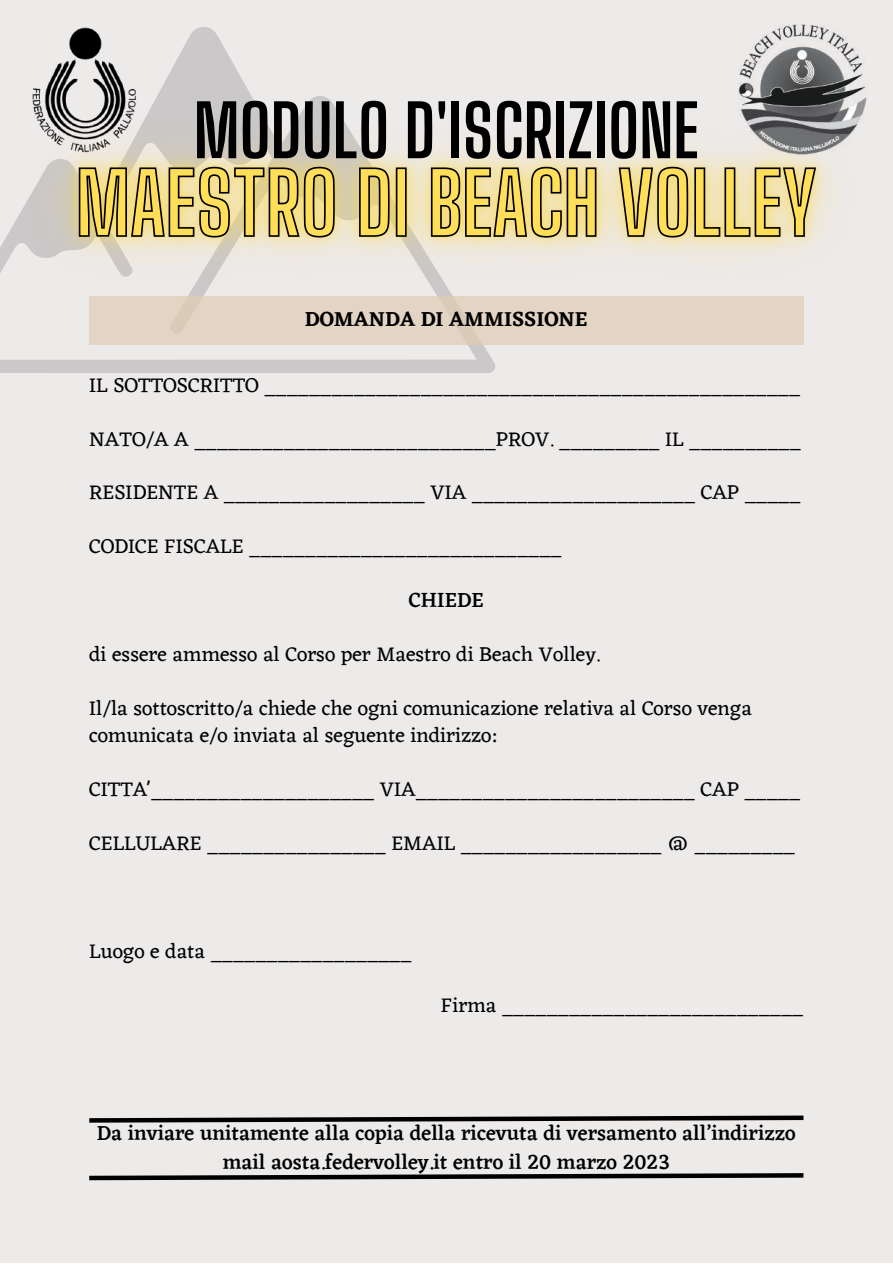
<style>
.page{position:relative;width:893px;height:1264px;background:#fff}
.page>*{position:absolute;margin:0;border:0;box-sizing:border-box;transform-origin:0 0}
.t1{font:700 84.6px "Big Shoulders Display";color:#ffde59}
.t2{font:700 71.1px "Big Shoulders Display";color:#000}
.t3{font:21px/27px "Eczar";color:#000}
.t4{font:500 21px/29.2px "Eczar";color:#000;text-align:center}
.t5{font:600 21px "Eczar";color:#000}
</style>
<div class="page">
<div style="left:0;top:0;width:892px;height:1262px;background:#edeaea"></div>
<svg style="left:0;top:27px;width:496px;height:346px"></svg>
<img style="left:0;top:65px;width:830px;height:279px">
<img style="left:738px;top:25px;width:129px;height:129px">
<svg style="left:78px;top:87px;width:739px;height:245px"></svg>
<div style="left:89px;top:296px;width:714px;height:49px;background:#e3d5c3"></div>
<svg style="left:89px;top:1115px;width:715px;height:8px"></svg>
<svg style="left:89px;top:1173px;width:715px;height:8px"></svg>
<h2 class="t2" style="left:194px;top:88px;width:506px">MODULO D'ISCRIZIONE</h2>
<h1 class="t1" style="left:76px;top:153px;width:742px">MAESTRO DI BEACH VOLLEY</h1>
<p class="t5" style="left:305px;top:306px;width:284px">DOMANDA DI AMMISSIONE</p>
<p class="t3" style="left:89px;top:371px;width:712px">IL SOTTOSCRITTO ________________________________________________</p>
<p class="t3" style="left:89px;top:425px;width:713px">NATO/A A ___________________________PROV. _________ IL __________</p>
<p class="t3" style="left:89px;top:478px;width:712px">RESIDENTE A __________________ VIA ____________________ CAP _____</p>
<p class="t3" style="left:89px;top:532px;width:474px">CODICE FISCALE ____________________________</p>
<p class="t4" style="left:409px;top:585px;width:76px">CHIEDE</p>
<p class="t3" style="left:89px;top:640px;width:512px">di essere ammesso al Corso per Maestro di Beach Volley.</p>
<p class="t3" style="left:89px;top:694px;width:664px">Il/la sottoscritto/a chiede che ogni comunicazione relativa al Corso venga comunicata e/o inviata al seguente indirizzo:</p>
<p class="t3" style="left:89px;top:775px;width:712px">CITTA'____________________ VIA_________________________ CAP _____</p>
<p class="t3" style="left:89px;top:829px;width:707px">CELLULARE ________________ EMAIL __________________ @ _________</p>
<p class="t3" style="left:89px;top:937px;width:324px">Luogo e data __________________</p>
<p class="t3" style="left:441px;top:991px;width:364px">Firma ___________________________</p>
<p class="t4" style="left:97px;top:1117px;width:700px">Da inviare unitamente alla copia della ricevuta di versamento all’indirizzo mail aosta.federvolley.it entro il 20 marzo 2023</p>
</div>
